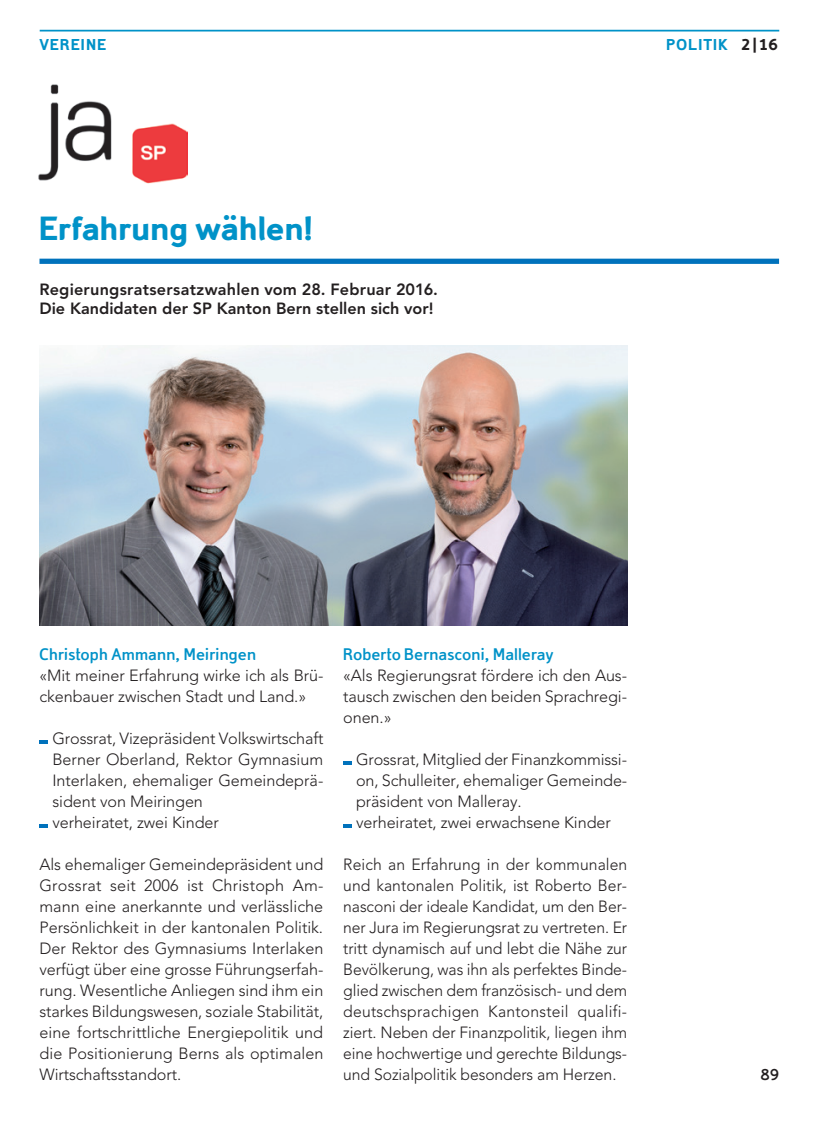
<style>
.page{position:relative;width:819px;height:1141px;background:#fff}
.page>*{position:absolute;margin:0;border:0;box-sizing:border-box;transform-origin:0 0}
.Haupttitel{font:900 35px "Domestos 98";letter-spacing:.03em;color:#0092c8}
.Untertitel_im_Grund{font:700 17.5px "Domestos 98";letter-spacing:.025em;color:#0092c8}
._01_Rubrik{font:900 16.45px "Domestos 98";letter-spacing:.09em;color:#0092c8}
._01_Rubrik-2{font:900 16.45px "Domestos 98";color:#231f20}
._01_Rubrik-3{font:700 16.45px "Domestos 98";color:#231f20}
.Grundtext{font:300 16.1px/21px "Avenir";letter-spacing:-.005em;color:#231f20;text-align:justify}
.Untertitel{font:800 16.1px "Avenir";color:#231f20}
</style>
<div class="page">
<div style="left:39px;top:259px;width:740px;height:5px;background:#0072bc"></div>
<svg style="left:39px;top:740px;width:9px;height:4px"></svg>
<svg style="left:39px;top:824px;width:9px;height:4px"></svg>
<svg style="left:343px;top:761px;width:9px;height:4px"></svg>
<svg style="left:343px;top:824px;width:9px;height:4px"></svg>
<img style="left:38px;top:84px;width:149px;height:100px">
<img style="left:39px;top:345px;width:588px;height:280px">
<hr style="left:40px;top:30px;width:739px;height:2px;background:#0092c8">
<p class="_01_Rubrik" style="left:40px;top:35px;width:68px">VEREINE</p>
<p class="_01_Rubrik" style="left:666px;top:35px;width:63px">POLITIK</p>
<p class="_01_Rubrik-2" style="left:741px;top:35px;width:38px">2|16</p>
<p class="Haupttitel" style="left:39px;top:207px;width:275px">Erfahrung wählen!</p>
<p class="Untertitel" style="left:39px;top:279px;width:400px">Regierungsratsersatzwahlen vom 28. Februar 2016.</p>
<p class="Untertitel" style="left:39px;top:299px;width:395px">Die Kandidaten der SP Kanton Bern stellen sich vor!</p>
<p class="Untertitel_im_Grund" style="left:39px;top:644px;width:218px">Christoph Ammann, Meiringen</p>
<p class="Grundtext" style="left:39px;top:665px;width:285px">«Mit meiner Erfahrung wirke ich als Brü&shy;ckenbauer zwischen Stadt und Land.»</p>
<p class="Grundtext" style="left:52px;top:728px;width:273px">Grossrat, Vizepräsident Volkswirtschaft Berner Oberland, Rektor Gymnasium Interlaken, ehemaliger Gemeindeprä&shy;sident von Meiringen</p>
<p class="Grundtext" style="left:52px;top:812px;width:168px">verheiratet, zwei Kinder</p>
<p class="Grundtext" style="left:39px;top:854px;width:285px">Als ehemaliger Gemeindepräsident und Grossrat seit 2006 ist Christoph Am&shy;mann eine anerkannte und verlässliche Persönlichkeit in der kantonalen Politik.<br>Der Rektor des Gymnasiums Interlaken verfügt über eine grosse Führungserfah&shy;rung. Wesentliche Anliegen sind ihm ein starkes Bildungswesen, soziale Stabilität, eine fortschrittliche Energiepolitik und die Positionierung Berns als optimalen Wirtschaftsstandort.</p>
<p class="Untertitel_im_Grund" style="left:343px;top:644px;width:212px">Roberto Bernasconi, Malleray</p>
<p class="Grundtext" style="left:343px;top:665px;width:285px">«Als Regierungsrat fördere ich den Aus&shy;tausch zwischen den beiden Sprachregi&shy;onen.»</p>
<p class="Grundtext" style="left:356px;top:749px;width:272px">Grossrat, Mitglied der Finanzkommissi&shy;on, Schulleiter, ehemaliger Gemeinde&shy;präsident von Malleray.</p>
<p class="Grundtext" style="left:356px;top:812px;width:256px">verheiratet, zwei erwachsene Kinder</p>
<p class="Grundtext" style="left:343px;top:854px;width:285px">Reich an Erfahrung in der kommunalen und kantonalen Politik, ist Roberto Ber&shy;nasconi der ideale Kandidat, um den Ber&shy;ner Jura im Regierungsrat zu vertreten. Er tritt dynamisch auf und lebt die Nähe zur Bevölkerung, was ihn als perfektes Binde&shy;glied zwischen dem französisch- und dem deutschsprachigen Kantonsteil qualifi&shy;ziert. Neben der Finanzpolitik, liegen ihm eine hochwertige und gerechte Bildungs&shy;und Sozialpolitik besonders am Herzen.</p>
<p class="_01_Rubrik-3" style="left:760px;top:1065px;width:20px">89</p>
</div>
